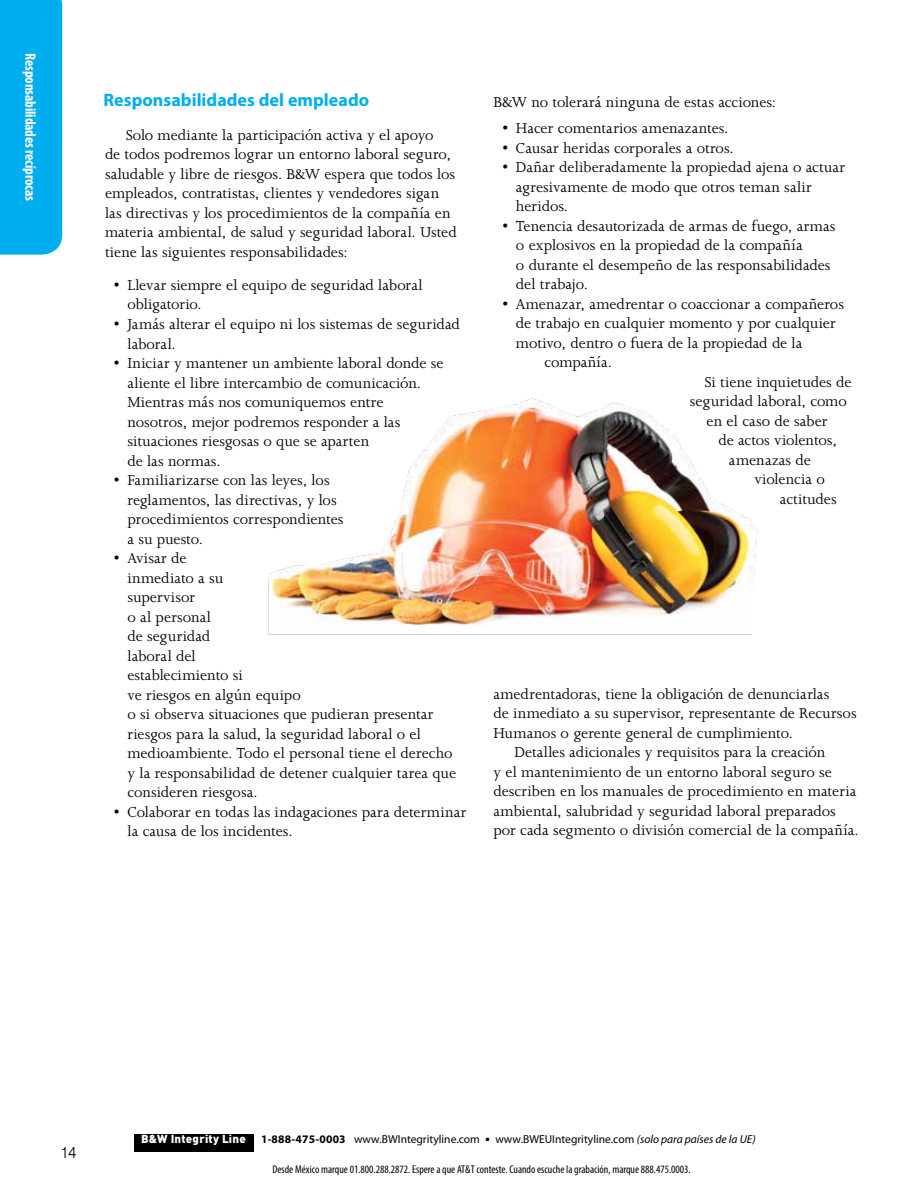
<style>
.page{position:relative;width:918px;height:1188px;background:#fff}
.page>*{position:absolute;margin:0;border:0;box-sizing:border-box;transform-origin:0 0}
.t1{font:700 18px "Myriad Pro";color:#00aeef}
.t2{font:16.5px/19.5px "Joanna MT Std";color:#000}
.t3{font:16.5px "Nimbus San D Ligh";color:#000}
.t4{font:700 condensed 15px "Myriad Pro";letter-spacing:-.01em;color:#fff}
.t5{font:11.55px "Myriad Pro";color:#000}
.t6{font:900 11.55px "DIN";letter-spacing:.02em;color:#fff}
.t7{font:condensed 11.25px "Myriad Pro";color:#000}
.s1{font-weight:700}
.s2{font-family:"Calibri"}
.s3{font-style:italic}
</style>
<div class="page">
<div style="left:135px;top:1134px;width:119px;height:18px;background:#000"></div>
<div style="left:0;top:0;width:62px;height:255px;background:#00aeef"></div>
<img style="left:268px;top:398px;width:490px;height:237px">
<p class="t4" style="left:40px;top:53px;width:149px;rotate:90deg">Responsabilidades recíprocas</p>
<p class="t1" style="left:104px;top:88px;width:267px">Responsabilidades del empleado</p>
<p class="t2" style="left:105px;top:125px;width:353px;text-indent:21px">Solo mediante la participación activa y el apoyo<br>de todos podremos lograr un entorno laboral seguro, saludable y libre de riesgos. B&amp;W espera que todos los empleados, contratistas, clientes y vendedores sigan las directivas y los procedimientos de la compañía en materia ambiental, de salud y seguridad laboral. Usted tiene las siguientes responsabilidades:</p>
<p class="t2" style="left:127px;top:275px;width:297px;text-indent:-13px">• Llevar siempre el equipo de seguridad laboral obligatorio.</p>
<p class="t2" style="left:127px;top:314px;width:334px;text-indent:-13px">• Jamás alterar el equipo ni los sistemas de seguridad laboral.</p>
<p class="t2" style="left:127px;top:353px;width:318px;text-indent:-13px">• Iniciar y mantener un ambiente laboral donde se aliente el libre intercambio de comunicación.<br>Mientras más nos comuniquemos entre nosotros, mejor podremos responder a las situaciones riesgosas o que se aparten<br>de las normas.</p>
<p class="t2" style="left:127px;top:470px;width:217px;text-indent:-13px">• Familiarizarse con las leyes, los reglamentos, las directivas, y los procedimientos correspondientes a su puesto.</p>
<p class="t2" style="left:127px;top:548px;width:330px;text-indent:-13px">• Avisar de<br>inmediato a su<br>supervisor<br>o al personal<br>de seguridad<br>laboral del<br>establecimiento si<br>ve riesgos en algún equipo<br>o si observa situaciones que pudieran presentar riesgos para la salud, la seguridad laboral o el medioambiente. Todo el personal tiene el derecho y la responsabilidad de detener cualquier tarea que consideren riesgosa.</p>
<p class="t2" style="left:127px;top:802px;width:341px;text-indent:-13px">• Colaborar en todas las indagaciones para determinar la causa de los incidentes.</p>
<p class="t2" style="left:493px;top:93px;width:284px">B&amp;W no tolerará ninguna de estas acciones:</p>
<p class="t2" style="left:502px;top:119px;width:227px">• Hacer comentarios amenazantes.</p>
<p class="t2" style="left:502px;top:138px;width:233px">• Causar heridas corporales a otros.</p>
<p class="t2" style="left:516px;top:158px;width:331px;text-indent:-13px">• Dañar deliberadamente la propiedad ajena o actuar agresivamente de modo que otros teman salir heridos.</p>
<p class="t2" style="left:516px;top:216px;width:321px;text-indent:-13px">• Tenencia desautorizada de armas de fuego, armas o explosivos en la propiedad de la compañía<br>o durante el desempeño de las responsabilidades del trabajo.</p>
<p class="t2" style="left:502px;top:294px;width:343px">• Amenazar, amedrentar o coaccionar a compañeros</p>
<p class="t2" style="left:516px;top:314px;width:321px">de trabajo en cualquier momento y por cualquier</p>
<p class="t2" style="left:516px;top:333px;width:288px">motivo, dentro o fuera de la propiedad de la</p>
<p class="t2" style="left:544px;top:353px;width:69px">compañía.</p>
<p class="t2" style="left:705px;top:372px;width:148px">Si tiene inquietudes de</p>
<p class="t2" style="left:690px;top:392px;width:158px">seguridad laboral, como</p>
<p class="t2" style="left:706px;top:411px;width:123px">en el caso de saber</p>
<p class="t2" style="left:718px;top:431px;width:120px">de actos violentos,</p>
<p class="t2" style="left:729px;top:450px;width:83px">amenazas de</p>
<p class="t2" style="left:754px;top:470px;width:72px">violencia o</p>
<p class="t2" style="left:780px;top:489px;width:58px">actitudes</p>
<p class="t2" style="left:493px;top:684px;width:337px">amedrentadoras, tiene la obligación de denunciarlas</p>
<p class="t2" style="left:493px;top:704px;width:365px">de inmediato a su supervisor, representante de Recursos</p>
<p class="t2" style="left:493px;top:723px;width:301px">Humanos o gerente general de cumplimiento.</p>
<p class="t2" style="left:514px;top:743px;width:313px">Detalles adicionales y requisitos para la creación</p>
<p class="t2" style="left:493px;top:762px;width:340px">y el mantenimiento de un entorno laboral seguro se</p>
<p class="t2" style="left:493px;top:782px;width:365px">describen en los manuales de procedimiento en materia</p>
<p class="t2" style="left:493px;top:801px;width:344px">ambiental, salubridad y seguridad laboral preparados</p>
<p class="t2" style="left:493px;top:821px;width:367px">por cada segmento o división comercial de la compañía.</p>
<p class="t3" style="left:60px;top:1143px;width:18px">14</p>
<p class="t6" style="left:141px;top:1131px;width:106px">B&amp;W Integrity Line</p>
<p class="t5" style="left:261px;top:1132px;width:496px"><span class="s1">1-888-475-0003</span> www.BWIntegrityline.com <span class="s2">•</span> www.BWEUIntegrityline.com <span class="s3">(solo para países de la UE)</span></p>
<p class="t7" style="left:272px;top:1162px;width:420px">Desde México marque 01.800.288.2872. Espere a que AT&amp;T conteste. Cuando escuche la grabación, marque 888.475.0003.</p>
</div>
